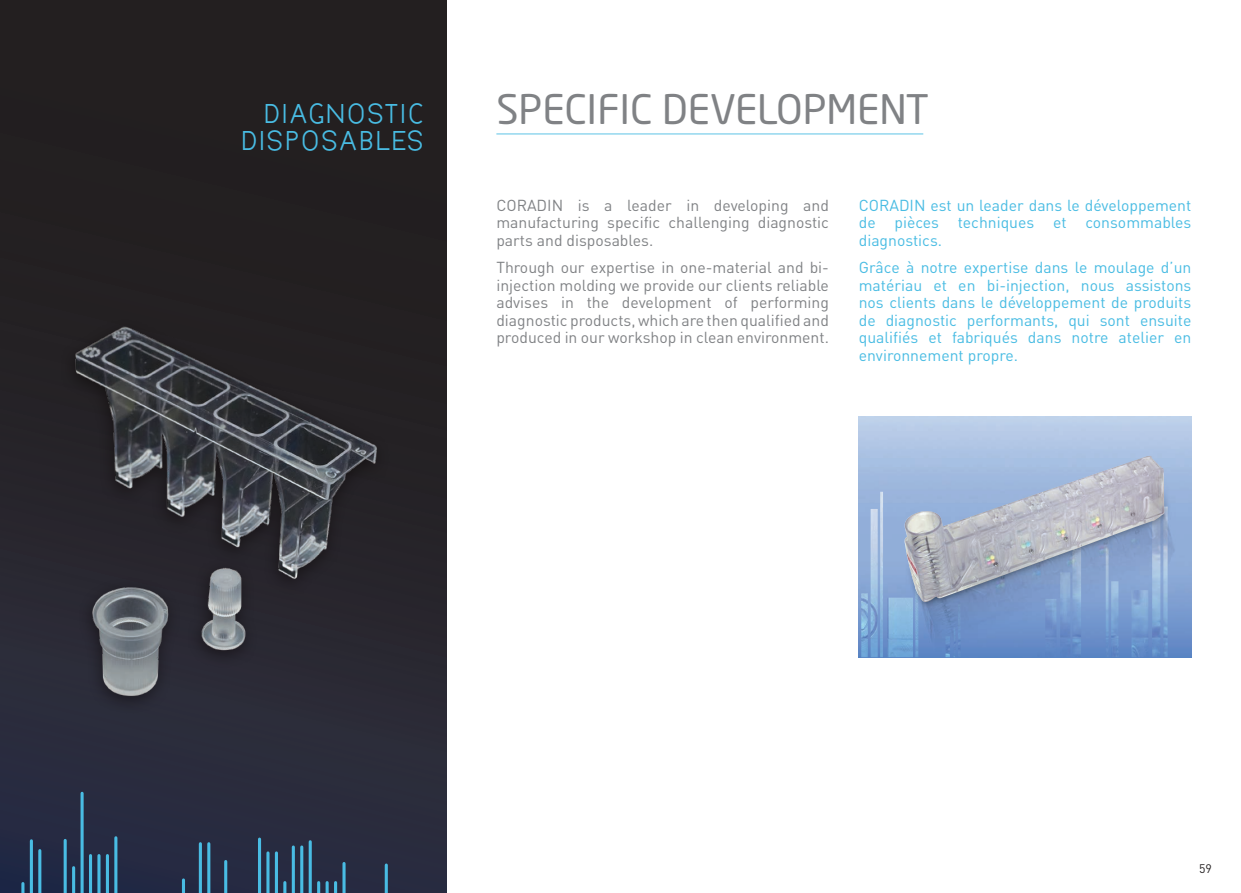
<style>
.page{position:relative;width:1241px;height:893px;background:#fff}
.page>*{position:absolute;margin:0;border:0;box-sizing:border-box;transform-origin:0 0}
.t1{font:40.25px "Neo Sans Pro";color:#808285}
.t2{font:29.75px/26.2px "Bernur";letter-spacing:-.005em;color:#49bce3;text-align:right}
.t3{font:15.75px/17.5px "DIN";color:#808285;text-align:justify}
.t4{font:15.75px/17.5px "DIN";color:#49bce3;text-align:justify}
.t5{font:12.25px "DIN";color:#231f20}
</style>
<div class="page">
<hr style="left:496px;top:133px;width:427px;height:1px;background:#49bce3">
<div style="left:0;top:0;width:446px;height:893px;background:linear-gradient(to bottom,#221c18,#2a2d3f)"></div>
<svg style="left:21px;top:883px;width:3px;height:10px"></svg>
<hr style="left:30px;top:841px;width:3px;height:52px;background:#49bce3">
<hr style="left:38px;top:851px;width:3px;height:42px;background:#49bce3">
<hr style="left:64px;top:840px;width:3px;height:53px;background:#49bce3">
<hr style="left:72px;top:868px;width:3px;height:25px;background:#49bce3">
<svg style="left:80px;top:793px;width:4px;height:100px"></svg>
<hr style="left:89px;top:855px;width:3px;height:38px;background:#49bce3">
<hr style="left:97px;top:855px;width:3px;height:38px;background:#49bce3">
<hr style="left:106px;top:855px;width:3px;height:38px;background:#49bce3">
<hr style="left:114px;top:838px;width:3px;height:55px;background:#49bce3">
<svg style="left:182px;top:880px;width:3px;height:13px"></svg>
<hr style="left:199px;top:844px;width:3px;height:49px;background:#49bce3">
<hr style="left:207px;top:844px;width:3px;height:49px;background:#49bce3">
<hr style="left:224px;top:861px;width:3px;height:32px;background:#49bce3">
<hr style="left:258px;top:839px;width:3px;height:54px;background:#49bce3">
<hr style="left:266px;top:853px;width:3px;height:40px;background:#49bce3">
<hr style="left:275px;top:853px;width:3px;height:40px;background:#49bce3">
<svg style="left:283px;top:883px;width:3px;height:10px"></svg>
<hr style="left:292px;top:847px;width:3px;height:46px;background:#49bce3">
<hr style="left:300px;top:847px;width:3px;height:46px;background:#49bce3">
<svg style="left:308px;top:842px;width:4px;height:51px"></svg>
<svg style="left:317px;top:883px;width:11px;height:10px"></svg>
<svg style="left:334px;top:883px;width:3px;height:10px"></svg>
<hr style="left:342px;top:863px;width:3px;height:30px;background:#49bce3">
<svg style="left:384px;top:865px;width:4px;height:28px"></svg>
<img style="left:46px;top:284px;width:362px;height:445px">
<img style="left:858px;top:417px;width:333px;height:240px">
<img style="left:861px;top:474px;width:306px;height:183px">
<img style="left:901px;top:456px;width:262px;height:148px">
<img style="left:915px;top:474px;width:248px;height:121px">
<p class="t2" style="left:240px;top:101px;width:185px">DIAGNOSTIC<br>DISPOSABLES</p>
<p class="t1" style="left:496px;top:85px;width:434px">SPECIFIC DEVELOPMENT</p>
<p class="t3" style="left:496px;top:196px;width:334px">CORADIN is a leader in developing and manufacturing specific challenging diagnostic parts and disposables.</p>
<p class="t3" style="left:496px;top:258px;width:334px">Through our expertise in one-material and bi&shy;injection molding we provide our clients reliable advises in the development of performing diagnostic products, which are then qualified and produced in our workshop in clean environment.</p>
<p class="t4" style="left:858px;top:196px;width:334px">CORADIN est un leader dans le développement de pièces techniques et consommables diagnostics.</p>
<p class="t4" style="left:858px;top:258px;width:334px">Grâce à notre expertise dans le moulage d’un matériau et en bi-injection, nous assistons nos clients dans le développement de produits de diagnostic performants, qui sont ensuite qualifiés et fabriqués dans notre atelier en environnement propre.</p>
<p class="t5" style="left:1198px;top:860px;width:14px">59</p>
</div>
